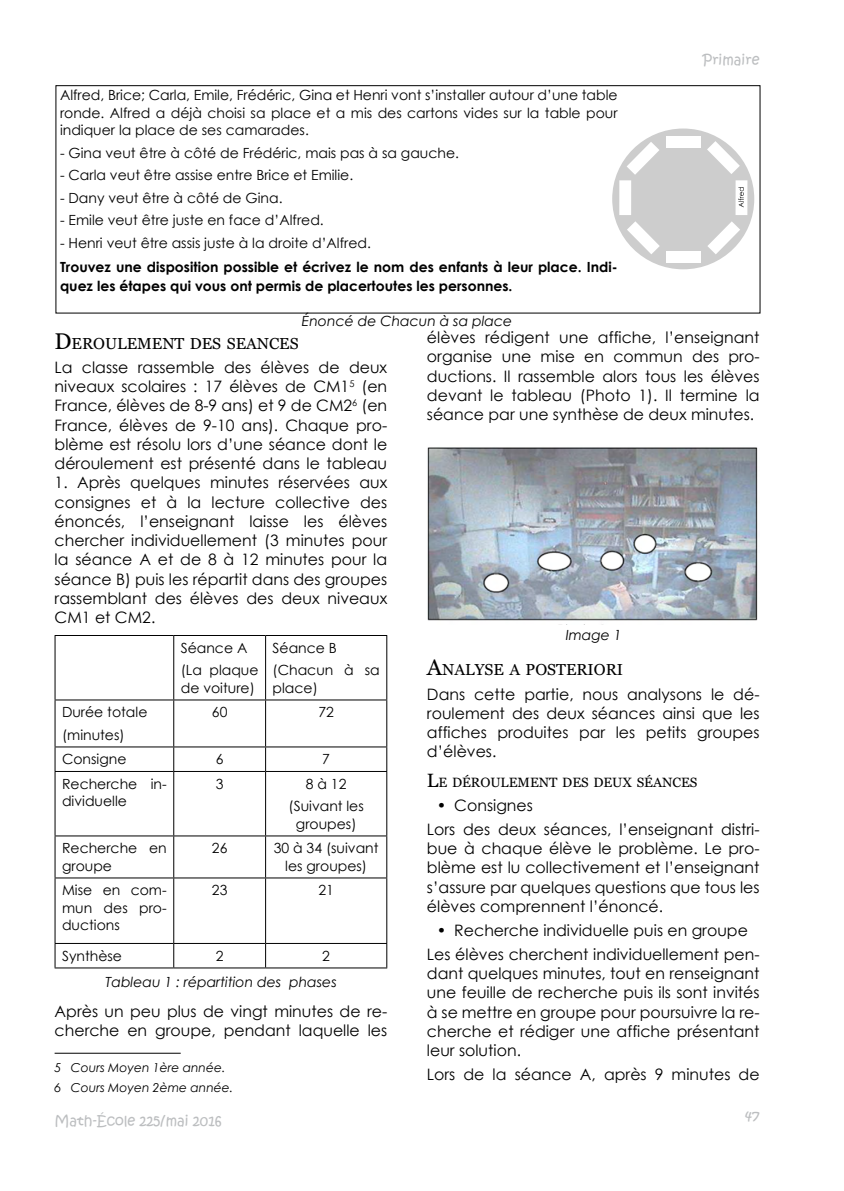
<style>
.page{position:relative;width:844px;height:1191px;background:#fff}
.page>*{position:absolute;margin:0;border:0;box-sizing:border-box;transform-origin:0 0}
.titre_1{font:15.92px "Georgia";color:#000}
.texte{font:15.92px "Georgia";color:#000}
.texte-2{font:15.75px/19.2px "Century Gothic";color:#000;text-align:justify}
.texte_en_8{font:14px/17.5px "Century Gothic";color:#000}
.texte_en_8_gras{font:700 14px/19.2px "Century Gothic";color:#000}
.texte_en_8_centré{font:14px/17.5px "Century Gothic";color:#000;text-align:center}
.légende{font:italic 14px "Century Gothic";color:#000}
.t1{font:14px "Kristen ITC";color:#bcbec0}
.titre_2{font:13.47px "Georgia";color:#000}
.notes_de_bas_de_page{font:italic 12.25px "Century Gothic";color:#000}
.s1{font-size:22.75px}
.s2{font-size:19.25px}
</style>
<div class="page">
<hr style="left:55px;top:635px;width:119px;height:1px;background:#000">
<hr style="left:55px;top:636px;width:1px;height:63px;background:#000">
<hr style="left:174px;top:635px;width:91px;height:1px;background:#000">
<hr style="left:173px;top:636px;width:1px;height:63px;background:#000">
<hr style="left:265px;top:635px;width:122px;height:1px;background:#000">
<hr style="left:265px;top:636px;width:1px;height:63px;background:#000">
<hr style="left:386px;top:636px;width:1px;height:63px;background:#000">
<hr style="left:55px;top:699px;width:119px;height:1px;background:#000">
<hr style="left:55px;top:700px;width:1px;height:46px;background:#000">
<hr style="left:174px;top:699px;width:91px;height:1px;background:#000">
<hr style="left:173px;top:700px;width:1px;height:46px;background:#000">
<hr style="left:265px;top:699px;width:122px;height:1px;background:#000">
<hr style="left:265px;top:700px;width:1px;height:46px;background:#000">
<hr style="left:386px;top:700px;width:1px;height:46px;background:#000">
<hr style="left:55px;top:746px;width:119px;height:1px;background:#000">
<svg style="left:55px;top:747px;width:1px;height:24px"></svg>
<hr style="left:174px;top:746px;width:91px;height:1px;background:#000">
<svg style="left:173px;top:747px;width:1px;height:24px"></svg>
<hr style="left:265px;top:746px;width:122px;height:1px;background:#000">
<svg style="left:265px;top:747px;width:1px;height:24px"></svg>
<svg style="left:386px;top:747px;width:1px;height:24px"></svg>
<hr style="left:55px;top:771px;width:119px;height:1px;background:#000">
<hr style="left:55px;top:772px;width:1px;height:63px;background:#000">
<hr style="left:174px;top:771px;width:91px;height:1px;background:#000">
<hr style="left:173px;top:772px;width:1px;height:63px;background:#000">
<hr style="left:265px;top:771px;width:122px;height:1px;background:#000">
<hr style="left:265px;top:772px;width:1px;height:63px;background:#000">
<hr style="left:386px;top:772px;width:1px;height:63px;background:#000">
<hr style="left:55px;top:835px;width:119px;height:1px;background:#000">
<hr style="left:55px;top:836px;width:1px;height:41px;background:#000">
<hr style="left:174px;top:835px;width:91px;height:1px;background:#000">
<hr style="left:173px;top:836px;width:1px;height:41px;background:#000">
<hr style="left:265px;top:835px;width:122px;height:1px;background:#000">
<hr style="left:265px;top:836px;width:1px;height:41px;background:#000">
<hr style="left:386px;top:836px;width:1px;height:41px;background:#000">
<hr style="left:55px;top:877px;width:119px;height:1px;background:#000">
<hr style="left:55px;top:878px;width:1px;height:65px;background:#000">
<hr style="left:174px;top:877px;width:91px;height:1px;background:#000">
<hr style="left:173px;top:878px;width:1px;height:65px;background:#000">
<hr style="left:265px;top:877px;width:122px;height:1px;background:#000">
<hr style="left:265px;top:878px;width:1px;height:65px;background:#000">
<hr style="left:386px;top:878px;width:1px;height:65px;background:#000">
<hr style="left:55px;top:943px;width:119px;height:1px;background:#000">
<svg style="left:55px;top:944px;width:1px;height:23px"></svg>
<hr style="left:174px;top:943px;width:91px;height:1px;background:#000">
<svg style="left:173px;top:944px;width:1px;height:23px"></svg>
<hr style="left:265px;top:943px;width:122px;height:1px;background:#000">
<svg style="left:265px;top:944px;width:1px;height:23px"></svg>
<svg style="left:386px;top:944px;width:1px;height:23px"></svg>
<hr style="left:55px;top:967px;width:119px;height:1px;background:#000">
<hr style="left:174px;top:967px;width:91px;height:1px;background:#000">
<hr style="left:265px;top:967px;width:122px;height:1px;background:#000">
<hr style="left:55px;top:1052px;width:126px;height:1px;background:#000">
<div style="left:55px;top:85px;width:705px;height:228px;border:1px solid #000"></div>
<div style="left:612px;top:128px;width:142px;height:141px;background:#cdcdcd;border-radius:50%"></div>
<div style="left:665px;top:136px;width:35px;height:12px;background:#fff"></div>
<div style="left:666px;top:251px;width:34px;height:12px;background:#fff"></div>
<div style="left:619px;top:180px;width:12px;height:35px;background:#fff"></div>
<div style="left:735px;top:180px;width:12px;height:35px;background:#fff"></div>
<svg style="left:626px;top:142px;width:33px;height:33px"></svg>
<svg style="left:707px;top:221px;width:33px;height:33px"></svg>
<svg style="left:707px;top:141px;width:32px;height:33px"></svg>
<svg style="left:626px;top:221px;width:33px;height:33px"></svg>
<svg style="left:738px;top:187px;width:5px;height:20px"></svg>
<img style="left:427px;top:447px;width:331px;height:174px">
<p class="texte_en_8" style="left:60px;top:86px;width:559px;text-align:justify">Alfred, Brice; Carla, Emile, Frédéric, Gina et Henri vont s’installer autour d’une table ronde. Alfred a déjà choisi sa place et a mis des cartons vides sur la table pour indiquer la place de ses camarades.</p>
<p class="texte_en_8" style="left:60px;top:144px;width:400px">- Gina veut être à côté de Frédéric, mais pas à sa gauche.</p>
<p class="texte_en_8" style="left:60px;top:166px;width:294px">- Carla veut être assise entre Brice et Emilie.</p>
<p class="texte_en_8" style="left:60px;top:189px;width:224px">- Dany veut être à côté de Gina.</p>
<p class="texte_en_8" style="left:60px;top:211px;width:265px">- Emile veut être juste en face d’Alfred.</p>
<p class="texte_en_8" style="left:60px;top:234px;width:312px">- Henri veut être assis juste à la droite d’Alfred.</p>
<p class="texte_en_8_gras" style="left:60px;top:256px;width:559px">Trouvez une disposition possible et écrivez le nom des enfants à leur place. Indi&shy;quez les étapes qui vous ont permis de placertoutes les personnes.</p>
<p class="t1" style="left:702px;top:50px;width:59px">Primaire</p>
<p class="légende" style="left:302px;top:311px;width:212px">Énoncé de Chacun à sa place</p>
<p class="texte-2" style="left:427px;top:327px;width:334px">élèves rédigent une affiche, l’enseignant organise une mise en commun des pro&shy;ductions. Il rassemble alors tous les élèves devant le tableau (Photo 1). Il termine la séance par une synthèse de deux minutes.</p>
<p class="titre_1" style="left:55px;top:333px;width:245px"><span class="s1">D</span>EROULEMENT DES SEANCES</p>
<p class="texte-2" style="left:55px;top:357px;width:334px">La classe rassemble des élèves de deux niveaux scolaires : 17 élèves de CM1<sup>5</sup> (en France, élèves de 8-9 ans) et 9 de CM2<sup>6</sup> (en France, élèves de 9-10 ans). Chaque pro&shy;blème est résolu lors d’une séance dont le déroulement est présenté dans le tableau</p>
<p class="texte-2" style="left:55px;top:473px;width:334px">1. Après quelques minutes réservées aux consignes et à la lecture collective des énoncés, l’enseignant laisse les élèves chercher individuellement (3 minutes pour la séance A et de 8 à 12 minutes pour la séance B) puis les répartit dans des groupes rassemblant des élèves des deux niveaux CM1 et CM2.</p>
<p class="texte_en_8" style="left:181px;top:639px;width:68px">Séance A</p>
<p class="texte_en_8" style="left:181px;top:661px;width:79px">(La plaque de voiture)</p>
<p class="légende" style="left:565px;top:624px;width:58px">Image 1</p>
<p class="texte_en_8" style="left:272px;top:639px;width:66px">Séance B</p>
<p class="texte_en_8" style="left:272px;top:661px;width:109px">(Chacun à sa place)</p>
<p class="texte" style="left:427px;top:660px;width:197px"><span class="s1">A</span>NALYSE A POSTERIORI</p>
<p class="texte-2" style="left:427px;top:684px;width:334px">Dans cette partie, nous analysons le dé&shy;roulement des deux séances ainsi que les affiches produites par les petits groupes d’élèves.</p>
<p class="titre_2" style="left:427px;top:774px;width:272px"><span class="s2">L</span>E DÉROULEMENT DES DEUX SÉANCES</p>
<p class="texte-2" style="left:437px;top:795px;width:97px">• Consignes</p>
<p class="texte-2" style="left:427px;top:819px;width:334px">Lors des deux séances, l’enseignant distri&shy;bue à chaque élève le problème. Le pro&shy;blème est lu collectivement et l’enseignant s’assure par quelques questions que tous les élèves comprennent l’énoncé.</p>
<p class="texte-2" style="left:437px;top:920px;width:312px">• Recherche individuelle puis en groupe</p>
<p class="texte-2" style="left:427px;top:944px;width:334px">Les élèves cherchent individuellement pen&shy;dant quelques minutes, tout en renseignant une feuille de recherche puis ils sont invités à se mettre en groupe pour poursuivre la re&shy;cherche et rédiger une affiche présentant leur solution.</p>
<p class="texte-2" style="left:427px;top:1064px;width:334px">Lors de la séance A, après 9 minutes de</p>
<p class="texte_en_8" style="left:62px;top:703px;width:87px">Durée totale</p>
<p class="texte_en_8" style="left:62px;top:726px;width:64px">(minutes)</p>
<p class="texte_en_8_centré" style="left:212px;top:703px;width:17px">60</p>
<p class="texte_en_8_centré" style="left:318px;top:703px;width:17px">72</p>
<p class="texte_en_8" style="left:62px;top:750px;width:66px">Consigne</p>
<p class="texte_en_8_centré" style="left:216px;top:750px;width:9px">6</p>
<p class="texte_en_8_centré" style="left:322px;top:750px;width:9px">7</p>
<p class="texte_en_8" style="left:62px;top:775px;width:106px">Recherche in&shy;dividuelle</p>
<p class="texte_en_8_centré" style="left:216px;top:775px;width:9px">3</p>
<p class="texte_en_8_centré" style="left:306px;top:775px;width:42px">8 à 12</p>
<p class="texte_en_8_centré" style="left:288px;top:797px;width:77px">(Suivant les groupes)</p>
<p class="texte_en_8" style="left:62px;top:839px;width:106px">Recherche en groupe</p>
<p class="texte_en_8_centré" style="left:212px;top:839px;width:17px">26</p>
<p class="texte_en_8_centré" style="left:274px;top:839px;width:106px">30 à 34 (suivant les groupes)</p>
<p class="texte_en_8" style="left:62px;top:881px;width:106px;text-align:justify">Mise en com&shy;mun des pro&shy;ductions</p>
<p class="texte_en_8_centré" style="left:212px;top:881px;width:17px">23</p>
<p class="texte_en_8_centré" style="left:318px;top:881px;width:17px">21</p>
<p class="texte_en_8" style="left:62px;top:947px;width:61px">Synthèse</p>
<p class="texte_en_8_centré" style="left:216px;top:947px;width:9px">2</p>
<p class="texte_en_8_centré" style="left:322px;top:947px;width:9px">2</p>
<p class="légende" style="left:105px;top:972px;width:233px">Tableau 1 : répartition des phases</p>
<p class="texte-2" style="left:55px;top:1001px;width:334px">Après un peu plus de vingt minutes de re&shy;cherche en groupe, pendant laquelle les</p>
<p class="notes_de_bas_de_page" style="left:55px;top:1059px;width:172px">5 Cours Moyen 1ère année.</p>
<p class="notes_de_bas_de_page" style="left:55px;top:1078px;width:180px">6 Cours Moyen 2ème année.</p>
<p class="t1" style="left:55px;top:1112px;width:168px">Math-École 225/mai 2016</p>
<p class="t1" style="left:745px;top:1107px;width:16px">47</p>
</div>
